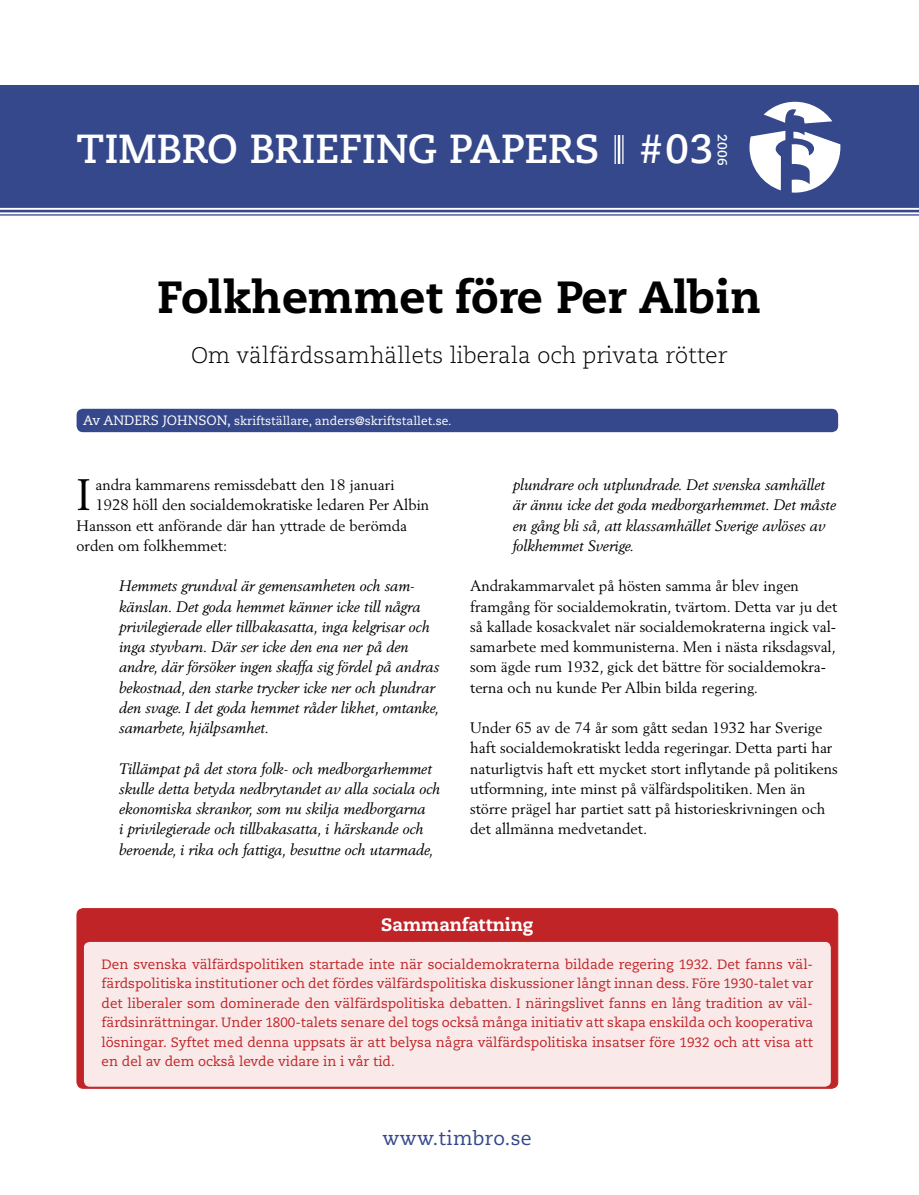
<style>
.page{position:relative;width:919px;height:1195px;background:#fff}
.page>*{position:absolute;margin:0;border:0;box-sizing:border-box;transform-origin:0 0}
.t1{font:800 45px "Caecilia";color:#000}
.t2{font:43.5px "Berling";color:#000}
.t3{font:700 40.5px "Caecilia";letter-spacing:-.005em;color:#fff}
.t4{font:300 22.5px "Caecilia";color:#000}
.t5{font:19.5px "Caecilia";letter-spacing:.02em;color:#35488b}
.t6{font:800 18px "Caecilia";letter-spacing:-.01em;color:#fff}
.t7{font:italic 15px/20.2px "Berling";color:#000}
.t8{font:15px/20.2px "Berling";color:#000}
.t9{font:13.5px/19.5px "Caecilia";color:#c02427;text-align:justify}
.t10{font:700 13.05px "Caecilia";color:#fff}
.t11{font:12px "Caecilia";color:#fff}
.s1{font-size:13.5px}
</style>
<div class="page">
<div style="left:76px;top:908px;width:762px;height:180px;background:#c02427"></div>
<div style="left:82px;top:940px;width:750px;height:147px;background:#f9e9e9"></div>
<div style="left:77px;top:409px;width:761px;height:23px;background:#35488b"></div>
<svg style="left:0;top:209px;width:918px;height:4px;background:#c4cadd"></svg>
<hr style="left:0;top:207px;width:918px;height:1px;background:#35488b">
<hr style="left:0;top:210px;width:918px;height:2px;background:#35488b">
<hr style="left:0;top:214px;width:918px;height:2px;background:#35488b">
<div style="left:0;top:85px;width:918px;height:122px;background:#35488b"></div>
<svg style="left:791px;top:131px;width:49px;height:62px"></svg>
<svg style="left:763px;top:102px;width:69px;height:21px"></svg>
<svg style="left:749px;top:131px;width:36px;height:59px"></svg>
<svg style="left:615px;top:135px;width:6px;height:29px"></svg>
<svg style="left:622px;top:135px;width:1px;height:29px"></svg>
<hr style="left:617px;top:135px;width:3px;height:29px;background:#fff">
<svg style="left:614px;top:135px;width:1px;height:29px"></svg>
<h3 class="t3" style="left:77px;top:125px;width:524px">TIMBRO BRIEFING PAPERS</h3>
<h3 class="t3" style="left:639px;top:125px;width:76px">#03</h3>
<p class="t10" style="left:730px;top:134px;width:33px;rotate:90deg">2006</p>
<h1 class="t1" style="left:157px;top:270px;width:605px">Folkhemmet före Per Albin</h1>
<h3 class="t4" style="left:191px;top:342px;width:537px">Om välfärdssamhällets liberala och privata rötter</h3>
<p class="t11" style="left:83px;top:414px;width:370px"><span class="s1">Av ANDERS JOHNSON,</span> skriftställare, anders@skriftstallet.se.</p>
<h2 class="t2" style="left:77px;top:469px;width:16px">I</h2>
<p class="t8" style="left:95px;top:474px;width:300px">andra kammarens remissdebatt den 18 januari</p>
<p class="t8" style="left:95px;top:495px;width:335px">1928 höll den socialdemokratiske ledaren Per Albin</p>
<p class="t8" style="left:77px;top:515px;width:332px">Hansson ett anförande där han yttrade de berömda</p>
<p class="t8" style="left:77px;top:535px;width:152px">orden om folkhemmet:</p>
<p class="t7" style="left:119px;top:576px;width:321px">Hemmets grundval är gemensamheten och sam&shy;känslan. Det goda hemmet känner icke till några privilegierade eller tillbakasatta, inga kelgrisar och inga styvbarn. Där ser icke den ena ner på den andre, där försöker ingen skaffa sig fördel på andras bekostnad, den starke trycker icke ner och plundrar den svage. I det goda hemmet råder likhet, omtanke, samarbete, hjälpsamhet.</p>
<p class="t7" style="left:119px;top:758px;width:323px">Tillämpat på det stora folk- och medborgarhemmet skulle detta betyda nedbrytandet av alla sociala och ekonomiska skrankor, som nu skilja medborgarna<br>i privilegierade och tillbakasatta, i härskande och beroende, i rika och fattiga, besuttne och utarmade,</p>
<p class="t7" style="left:512px;top:475px;width:325px">plundrare och utplundrade. Det svenska samhället är ännu icke det goda medborgarhemmet. Det måste en gång bli så, att klassamhället Sverige avlöses av folkhemmet Sverige.</p>
<p class="t8" style="left:470px;top:576px;width:369px">Andrakammarvalet på hösten samma år blev ingen framgång för socialdemokratin, tvärtom. Detta var ju det så kallade kosackvalet när socialdemokraterna ingick val&shy;samarbete med kommunisterna. Men i nästa riksdagsval, som ägde rum 1932, gick det bättre för socialdemokra&shy;terna och nu kunde Per Albin bilda regering.</p>
<p class="t8" style="left:470px;top:717px;width:369px">Under 65 av de 74 år som gått sedan 1932 har Sverige haft socialdemokratiskt ledda regeringar. Detta parti har naturligtvis haft ett mycket stort inflytande på politikens utformning, inte minst på välfärdspolitiken. Men än större prägel har partiet satt på historieskrivningen och det allmänna medvetandet.</p>
<p class="t6" style="left:381px;top:913px;width:153px">Sammanfattning</p>
<p class="t9" style="left:102px;top:954px;width:713px">Den svenska välfärdspolitiken startade inte när socialdemokraterna bildade regering 1932. Det fanns väl&shy;färdspolitiska institutioner och det fördes välfärdspolitiska diskussioner långt innan dess. Före 1930-talet var det liberaler som dominerade den välfärdspolitiska debatten. I näringslivet fanns en lång tradition av väl&shy;färdsinrättningar. Under 1800-talets senare del togs också många initiativ att skapa enskilda och kooperativa lösningar. Syftet med denna uppsats är att belysa några välfärdspolitiska insatser före 1932 och att visa att en del av dem också levde vidare in i vår tid.</p>
<h3 class="t5" style="left:382px;top:1127px;width:151px">www.timbro.se</h3>
</div>
